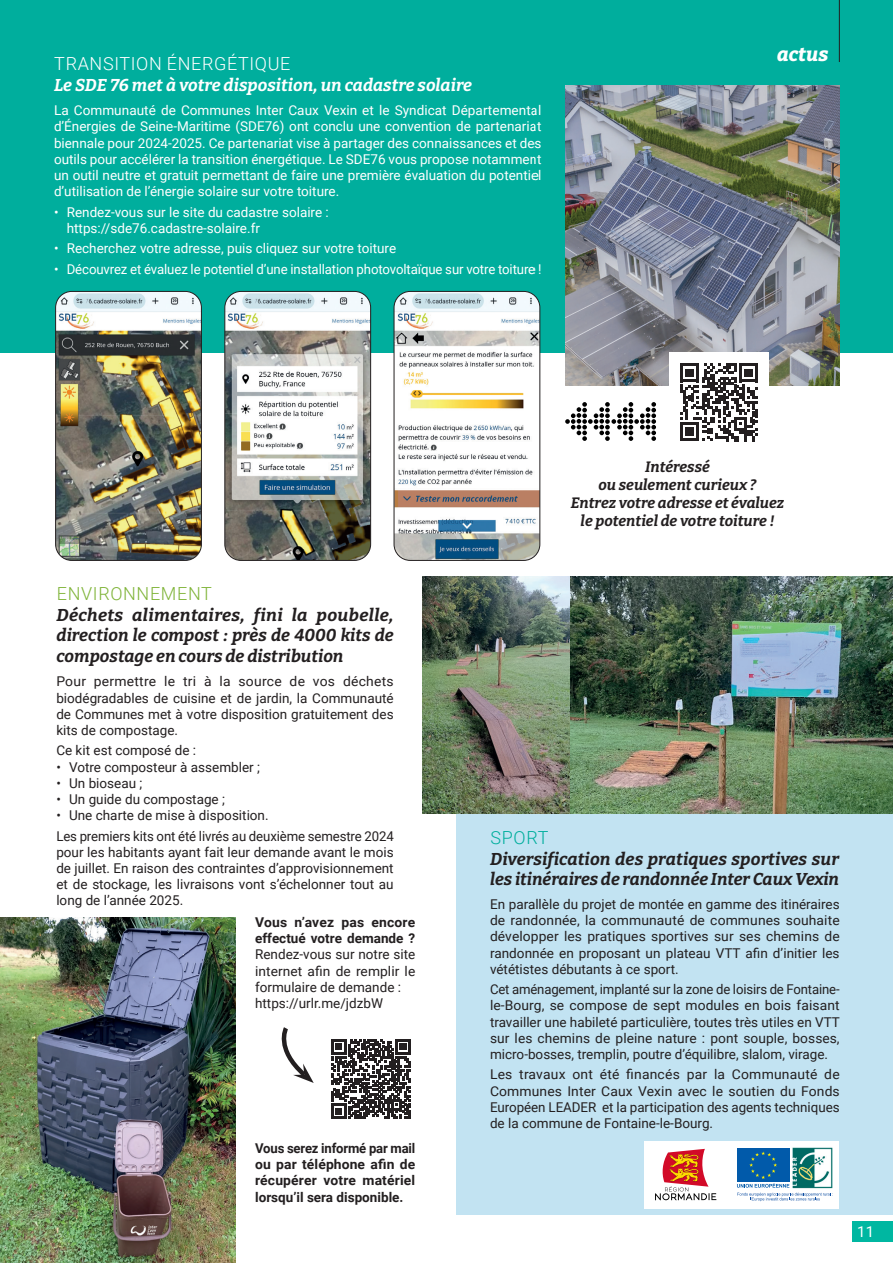
<style>
.page{position:relative;width:893px;height:1263px;background:#fff}
.page>*{position:absolute;margin:0;border:0;box-sizing:border-box;transform-origin:0 0}
.t1{font:italic 800 19.5px "Bitter";color:#fff}
.t2{font:300 18px "Roboto";letter-spacing:.035em;color:#fff}
.t3{font:300 18px "Roboto";letter-spacing:.035em;color:#7fb438}
.t4{font:300 18px "Roboto";letter-spacing:.035em;color:#00ae9d}
.t5{font:italic 700 17.1px/20.5px "Bitter";color:#231f20;text-align:justify}
.t6{font:italic 700 17.1px "Bitter";color:#fff}
.t7{font:italic 700 15px/18px "Bitter";color:#231f20;text-align:center}
.t8{font:15px "Roboto";color:#fff}
.t9{font:13.5px/16.2px "Roboto";color:#231f20;text-align:justify}
.t10{font:13.5px/16.2px "Roboto";color:#fff;text-align:justify}
.t11{font:700 13.5px/16.2px "Roboto";color:#231f20;text-align:justify}
.s1{font-weight:700}
</style>
<div class="page">
<div style="left:457px;top:684px;width:436px;height:531px;background:#c2e3f2"></div>
<div style="left:0;top:0;width:893px;height:353px;background:#00ae9d"></div>
<img style="left:566px;top:86px;width:274px;height:299px">
<hr style="left:839px;top:0;width:1px;height:62px;background:#231f20">
<div style="left:853px;top:1221px;width:40px;height:20px;background:#00b7a1"></div>
<img style="left:57px;top:291px;width:143px;height:268px">
<div style="left:55px;top:291px;width:147px;height:270px;border:1px solid #231f20;border-radius:16px"></div>
<img style="left:226px;top:291px;width:145px;height:268px">
<div style="left:224px;top:291px;width:147px;height:270px;border:1px solid #231f20;border-radius:16px"></div>
<img style="left:394px;top:291px;width:146px;height:269px">
<div style="left:394px;top:291px;width:146px;height:270px;border:1px solid #231f20;border-radius:16px"></div>
<svg style="left:565px;top:402px;width:91px;height:39px"></svg>
<div style="left:669px;top:353px;width:100px;height:99px;background:#fff"></div>
<svg style="left:680px;top:363px;width:78px;height:78px"></svg>
<svg style="left:331px;top:1039px;width:80px;height:80px"></svg>
<svg style="left:281px;top:1027px;width:33px;height:56px"></svg>
<img style="left:0;top:917px;width:236px;height:346px">
<img style="left:569px;top:577px;width:324px;height:237px">
<img style="left:422px;top:577px;width:147px;height:237px">
<div style="left:644px;top:1142px;width:195px;height:67px;background:#fff"></div>
<svg style="left:655px;top:1149px;width:61px;height:51px"></svg>
<img style="left:792px;top:1147px;width:41px;height:4px">
<div style="left:737px;top:1148px;width:52px;height:34px;background:#015aaa"></div>
<svg style="left:737px;top:1151px;width:96px;height:50px"></svg>
<p class="t2" style="left:54px;top:51px;width:238px">TRANSITION ÉNERGÉTIQUE</p>
<p class="t6" style="left:54px;top:71px;width:420px">Le SDE 76 met à votre disposition, un cadastre solaire</p>
<p class="t10" style="left:54px;top:102px;width:489px">La Communauté de Communes Inter Caux Vexin et le Syndicat Départemental d’Énergies de Seine-Maritime (SDE76) ont conclu une convention de partenariat biennale pour 2024-2025. Ce partenariat vise à partager des connaissances et des outils pour accélérer la transition énergétique. Le SDE76 vous propose notamment un outil neutre et gratuit permettant de faire une première évaluation du potentiel d’utilisation de l’énergie solaire sur votre toiture.</p>
<p class="t10" style="left:54px;top:203px;width:276px">• Rendez-vous sur le site du cadastre solaire :</p>
<p class="t10" style="left:67px;top:219px;width:195px">https://sde76.cadastre-solaire.fr</p>
<p class="t10" style="left:54px;top:240px;width:344px">• Recherchez votre adresse, puis cliquez sur votre toiture</p>
<p class="t10" style="left:54px;top:260px;width:489px">• Découvrez et évaluez le potentiel d’une installation photovoltaïque sur votre toiture !</p>
<p class="t1" style="left:777px;top:37px;width:53px">actus</p>
<p class="t3" style="left:57px;top:581px;width:156px">ENVIRONNEMENT</p>
<p class="t5" style="left:57px;top:603px;width:339px">Déchets alimentaires, fini la poubelle, direction le compost : près de 4000 kits de compostage en cours de distribution</p>
<p class="t9" style="left:56px;top:673px;width:339px">Pour permettre le tri à la source de vos déchets biodégradables de cuisine et de jardin, la Communauté de Communes met à votre disposition gratuitement des kits de compostage.</p>
<p class="t9" style="left:56px;top:742px;width:141px">Ce kit est composé de :</p>
<p class="t9" style="left:56px;top:758px;width:205px">• Votre composteur à assembler ;</p>
<p class="t9" style="left:56px;top:774px;width:87px">• Un bioseau ;</p>
<p class="t9" style="left:56px;top:791px;width:170px">• Un guide du compostage ;</p>
<p class="t9" style="left:56px;top:807px;width:214px">• Une charte de mise à disposition.</p>
<p class="t9" style="left:56px;top:827px;width:339px">Les premiers kits ont été livrés au deuxième semestre 2024 pour les habitants ayant fait leur demande avant le mois de juillet. En raison des contraintes d’approvisionnement et de stockage, les livraisons vont s’échelonner tout au long de l’année 2025.</p>
<p class="t9" style="left:255px;top:914px;width:162px"><span class="s1">Vous n’avez pas encore effectué votre demande ?<br></span>Rendez-vous sur notre site internet afin de remplir le formulaire de demande :</p>
<p class="t9" style="left:255px;top:995px;width:129px">https://urlr.me/jdzbW</p>
<p class="t11" style="left:255px;top:1139px;width:162px">Vous serez informé par mail ou par téléphone afin de récupérer votre matériel lorsqu’il sera disponible.</p>
<p class="t7" style="left:645px;top:457px;width:66px">Intéressé</p>
<p class="t7" style="left:598px;top:475px;width:159px">ou seulement curieux ?</p>
<p class="t7" style="left:571px;top:493px;width:215px">Entrez votre adresse et évaluez le potentiel de votre toiture !</p>
<p class="t4" style="left:491px;top:825px;width:59px">SPORT</p>
<p class="t5" style="left:490px;top:847px;width:350px">Diversification des pratiques sportives sur les itinéraires de randonnée Inter Caux Vexin</p>
<p class="t9" style="left:490px;top:895px;width:351px">En parallèle du projet de montée en gamme des itinéraires de randonnée, la communauté de communes souhaite développer les pratiques sportives sur ses chemins de randonnée en proposant un plateau VTT afin d’initier les vététistes débutants à ce sport.</p>
<p class="t9" style="left:490px;top:981px;width:351px">Cet aménagement, implanté sur la zone de loisirs de Fontaine&shy;le-Bourg, se compose de sept modules en bois faisant travailler une habileté particulière, toutes très utiles en VTT sur les chemins de pleine nature : pont souple, bosses, micro-bosses, tremplin, poutre d’équilibre, slalom, virage.</p>
<p class="t9" style="left:490px;top:1066px;width:351px">Les travaux ont été financés par la Communauté de Communes Inter Caux Vexin avec le soutien du Fonds Européen LEADER et la participation des agents techniques de la commune de Fontaine-le-Bourg.</p>
<p class="t8" style="left:857px;top:1221px;width:18px">11</p>
</div>
